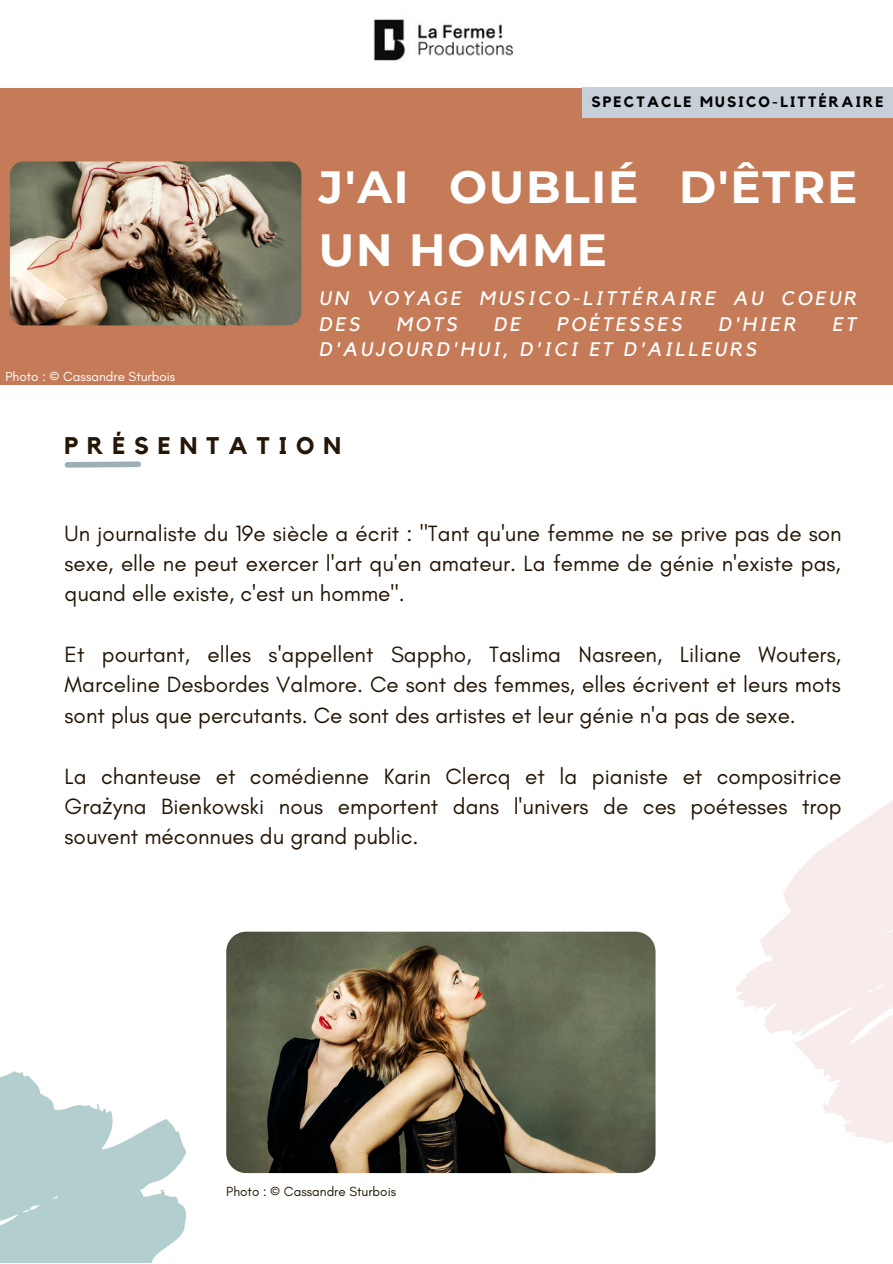
<style>
.page{position:relative;width:893px;height:1264px;background:#fff}
.page>*{position:absolute;margin:0;border:0;box-sizing:border-box;transform-origin:0 0}
.t1{font:700 45px/63px "Montserrat";letter-spacing:.04em;color:#fff}
.t2{font:700 24px "Kollektif";letter-spacing:.37em;color:#251605}
.t3{font:22.5px/30.3px "Glacial Indifference";color:#251605;text-align:justify}
.t4{font:italic 19.5px/25.8px "Kollektif";letter-spacing:.145em;color:#fff}
.t5{font:700 15px "Kollektif";letter-spacing:.145em;color:#000}
.t6{font:13.5px "Glacial Indifference";color:#251605}
.t7{font:13.35px "Glacial Indifference";color:#fff}
.s1{font-family:"Noto Sans"}
</style>
<div class="page">
<img style="left:373px;top:19px;width:142px;height:42px">
<div style="left:0;top:88px;width:892px;height:296px;background:#c57b57"></div>
<div style="left:582px;top:88px;width:310px;height:30px;background:#c7d0d8"></div>
<svg style="left:64px;top:461px;width:77px;height:7px"></svg>
<img style="left:226px;top:931px;width:429px;height:242px;border-radius:20px">
<svg style="left:0;top:1071px;width:187px;height:191px"></svg>
<svg style="left:736px;top:801px;width:156px;height:342px;fill:#f7ebec"></svg>
<img style="left:10px;top:161px;width:291px;height:164px;border-radius:14px">
<p class="t5" style="left:591px;top:93px;width:294px">SPECTACLE MUSICO-LITTÉRAIRE</p>
<h1 class="t1" style="left:319px;top:153px;width:540px">J'AI OUBLIÉ D'ÊTRE<br>UN HOMME</h1>
<p class="t7" style="left:6px;top:369px;width:171px">Photo : © Cassandre Sturbois</p>
<p class="t4" style="left:319px;top:285px;width:539px">UN VOYAGE MUSICO-LITTÉRAIRE AU COEUR<br>DES</p>
<p class="t4" style="left:396px;top:311px;width:63px">MOTS</p>
<p class="t4" style="left:493px;top:311px;width:28px">DE</p>
<p class="t4" style="left:556px;top:311px;width:127px">POÉTESSES</p>
<p class="t4" style="left:718px;top:311px;width:79px">D'HIER</p>
<p class="t4" style="left:832px;top:311px;width:25px">ET</p>
<p class="t4" style="left:319px;top:337px;width:439px">D'AUJOURD'HUI, D'ICI ET D'AILLEURS</p>
<p class="t2" style="left:65px;top:431px;width:278px">PRÉSENTATION</p>
<p class="t3" style="left:65px;top:518px;width:778px">Un journaliste du 19e siècle a écrit : "Tant qu'une femme ne se prive pas de son sexe, elle ne peut exercer l'art qu'en amateur. La femme de génie n'existe pas, quand elle existe, c'est un homme".</p>
<p class="t3" style="left:65px;top:640px;width:777px">Et pourtant, elles s'appellent Sappho, Taslima Nasreen, Liliane Wouters, Marceline Desbordes Valmore. Ce sont des femmes, elles écrivent et leurs mots sont plus que percutants. Ce sont des artistes et leur génie n'a pas de sexe.</p>
<p class="t3" style="left:65px;top:761px;width:778px">La chanteuse et comédienne Karin Clercq et la pianiste et compositrice Gra<span class="s1">ż</span>yna Bienkowski nous emportent dans l'univers de ces poétesses trop souvent méconnues du grand public.</p>
<p class="t6" style="left:226px;top:1183px;width:171px">Photo : © Cassandre Sturbois</p>
</div>
